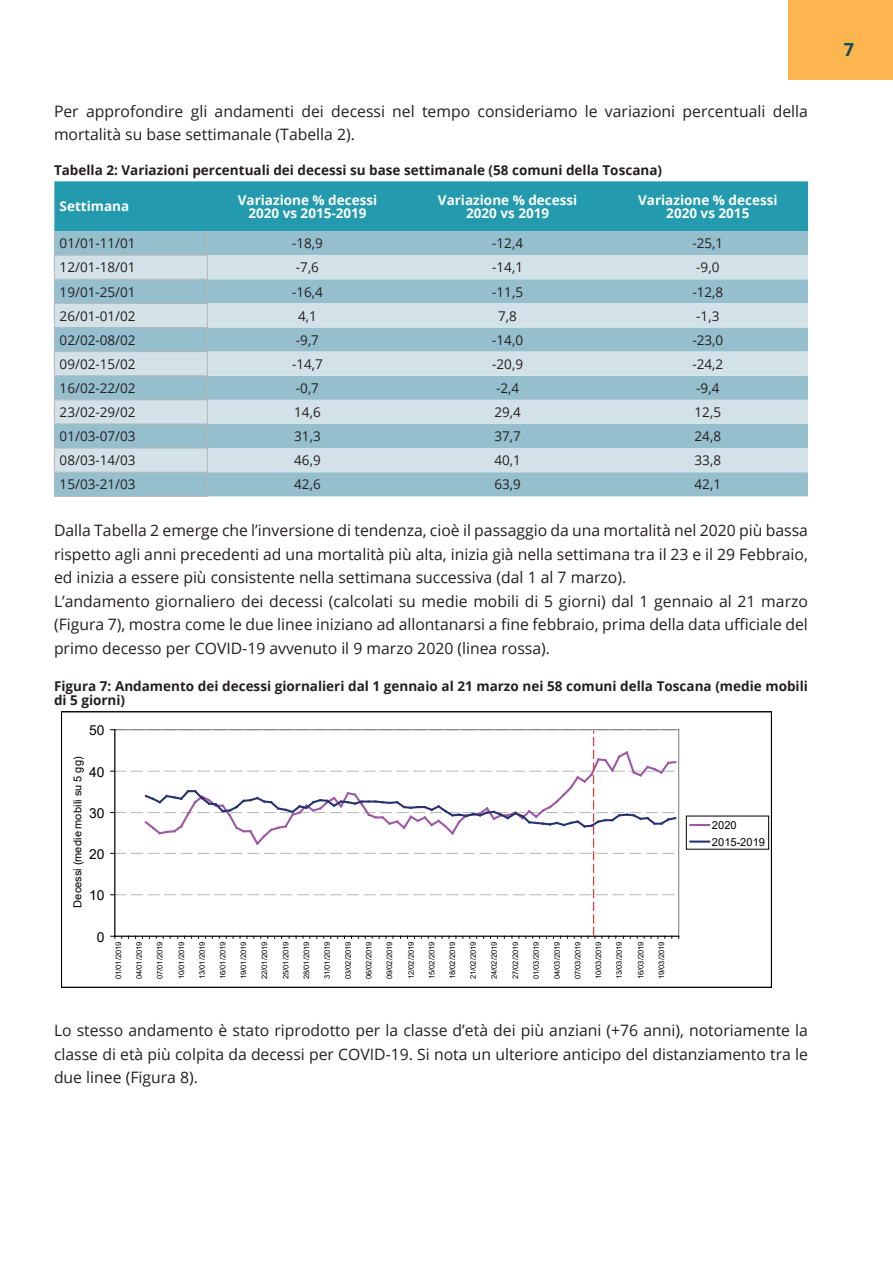
<style>
.page{position:relative;width:893px;height:1263px;background:#fff}
.page>*{position:absolute;margin:0;border:0;box-sizing:border-box;transform-origin:0 0}
.t1{font:700 18px "Open Sans";color:#0d4957}
.t2{font:15.75px/23.7px "Open Sans";color:#231f20}
.t3{font:13.8px "Arial";letter-spacing:-.005em;color:#000001}
.t4{font:13.5px "Open Sans";color:#231f20}
.t5{font:700 13.5px/13.5px "Open Sans";color:#231f20}
.t6{font:700 13.5px/13.5px "Open Sans";color:#fff;text-align:center}
.t7{font:11.1px/16.5px "Arial";letter-spacing:.005em;color:#000001}
.t8{font:7.65px "Arial";letter-spacing:-.01em;color:#000001}
</style>
<div class="page">
<div style="left:788px;top:0;width:105px;height:80px;background:#fcb54f"></div>
<svg style="left:54px;top:181px;width:754px;height:315px;background:#9bc6d2"></svg>
<hr style="left:54px;top:496px;width:154px;height:1px;background:#b4b7b7">
<hr style="left:114px;top:730px;width:1px;height:206px;background:#75797b">
<hr style="left:115px;top:730px;width:1px;height:206px;background:#000001">
<svg style="left:111px;top:894px;width:477px;height:1px"></svg>
<svg style="left:111px;top:853px;width:477px;height:1px"></svg>
<svg style="left:111px;top:729px;width:568px;height:1px"></svg>
<hr style="left:115px;top:936px;width:564px;height:1px;background:#000001">
<svg style="left:111px;top:936px;width:11px;height:2px"></svg>
<svg style="left:111px;top:757px;width:477px;height:89px"></svg>
<svg style="left:690px;top:824px;width:19px;height:2px"></svg>
<hr style="left:690px;top:840px;width:19px;height:3px;background:#24326f">
<svg style="left:588px;top:730px;width:91px;height:208px"></svg>
<p class="t2" style="left:54px;top:99px;width:755px">Per approfondire gli andamenti dei decessi nel tempo consideriamo le variazioni percentuali della mortalità su base settimanale (Tabella 2).</p>
<p class="t5" style="left:54px;top:163px;width:610px">Tabella 2: Variazioni percentuali dei decessi su base settimanale (58 comuni della Toscana)</p>
<p class="t6" style="left:60px;top:199px;width:71px">Settimana</p>
<p class="t6" style="left:238px;top:193px;width:141px">Variazione % decessi<br>2020 vs 2015-2019</p>
<p class="t6" style="left:438px;top:193px;width:141px">Variazione % decessi<br>2020 vs 2019</p>
<p class="t6" style="left:638px;top:193px;width:141px">Variazione % decessi<br>2020 vs 2015</p>
<p class="t4" style="left:60px;top:234px;width:78px">01/01-11/01</p>
<p class="t4" style="left:292px;top:234px;width:32px">-18,9</p>
<p class="t4" style="left:492px;top:234px;width:32px">-12,4</p>
<p class="t4" style="left:692px;top:234px;width:32px">-25,1</p>
<p class="t4" style="left:60px;top:258px;width:78px">12/01-18/01</p>
<p class="t4" style="left:296px;top:258px;width:25px">-7,6</p>
<p class="t4" style="left:492px;top:258px;width:32px">-14,1</p>
<p class="t4" style="left:696px;top:258px;width:25px">-9,0</p>
<p class="t4" style="left:60px;top:282px;width:78px">19/01-25/01</p>
<p class="t4" style="left:292px;top:282px;width:32px">-16,4</p>
<p class="t4" style="left:492px;top:282px;width:32px">-11,5</p>
<p class="t4" style="left:692px;top:282px;width:32px">-12,8</p>
<p class="t4" style="left:60px;top:306px;width:78px">26/01-01/02</p>
<p class="t4" style="left:298px;top:306px;width:20px">4,1</p>
<p class="t4" style="left:498px;top:306px;width:20px">7,8</p>
<p class="t4" style="left:696px;top:306px;width:25px">-1,3</p>
<p class="t4" style="left:60px;top:331px;width:78px">02/02-08/02</p>
<p class="t4" style="left:296px;top:331px;width:25px">-9,7</p>
<p class="t4" style="left:492px;top:331px;width:32px">-14,0</p>
<p class="t4" style="left:692px;top:331px;width:32px">-23,0</p>
<p class="t4" style="left:60px;top:355px;width:78px">09/02-15/02</p>
<p class="t4" style="left:292px;top:355px;width:32px">-14,7</p>
<p class="t4" style="left:492px;top:355px;width:32px">-20,9</p>
<p class="t4" style="left:692px;top:355px;width:32px">-24,2</p>
<p class="t4" style="left:60px;top:379px;width:78px">16/02-22/02</p>
<p class="t4" style="left:296px;top:379px;width:25px">-0,7</p>
<p class="t4" style="left:496px;top:379px;width:25px">-2,4</p>
<p class="t4" style="left:696px;top:379px;width:25px">-9,4</p>
<p class="t4" style="left:60px;top:403px;width:78px">23/02-29/02</p>
<p class="t4" style="left:294px;top:403px;width:28px">14,6</p>
<p class="t4" style="left:494px;top:403px;width:28px">29,4</p>
<p class="t4" style="left:695px;top:403px;width:28px">12,5</p>
<p class="t4" style="left:60px;top:427px;width:78px">01/03-07/03</p>
<p class="t4" style="left:294px;top:427px;width:28px">31,3</p>
<p class="t4" style="left:494px;top:427px;width:28px">37,7</p>
<p class="t4" style="left:695px;top:427px;width:28px">24,8</p>
<p class="t4" style="left:60px;top:451px;width:78px">08/03-14/03</p>
<p class="t4" style="left:294px;top:451px;width:28px">46,9</p>
<p class="t4" style="left:494px;top:451px;width:28px">40,1</p>
<p class="t4" style="left:695px;top:451px;width:28px">33,8</p>
<p class="t4" style="left:60px;top:475px;width:78px">15/03-21/03</p>
<p class="t4" style="left:294px;top:475px;width:28px">42,6</p>
<p class="t4" style="left:494px;top:475px;width:28px">63,9</p>
<p class="t4" style="left:695px;top:475px;width:28px">42,1</p>
<p class="t2" style="left:54px;top:518px;width:755px">Dalla Tabella 2 emerge che l’inversione di tendenza, cioè il passaggio da una mortalità nel 2020 più bassa rispetto agli anni precedenti ad una mortalità più alta, inizia già nella settimana tra il 23 e il 29 Febbraio, ed inizia a essere più consistente nella settimana successiva (dal 1 al 7 marzo).<br>L’andamento giornaliero dei decessi (calcolati su medie mobili di 5 giorni) dal 1 gennaio al 21 marzo (Figura 7), mostra come le due linee iniziano ad allontanarsi a fine febbraio, prima della data ufficiale del primo decesso per COVID-19 avvenuto il 9 marzo 2020 (linea rossa).</p>
<p class="t5" style="left:54px;top:679px;width:755px">Figura 7: Andamento dei decessi giornalieri dal 1 gennaio al 21 marzo nei 58 comuni della Toscana (medie mobili di 5 giorni)</p>
<p class="t3" style="left:89px;top:721px;width:17px">50</p>
<p class="t7" style="left:69px;top:908px;width:153px;rotate:-90deg">Decessi (medie mobili su 5 gg)</p>
<p class="t3" style="left:89px;top:762px;width:17px">40</p>
<p class="t3" style="left:89px;top:804px;width:17px">30</p>
<p class="t3" style="left:89px;top:844px;width:17px">20</p>
<p class="t3" style="left:89px;top:886px;width:17px">10</p>
<p class="t3" style="left:97px;top:927px;width:9px">0</p>
<p class="t8" style="left:113px;top:979px;width:39px;rotate:-90deg">01/01/2019</p>
<p class="t8" style="left:134px;top:979px;width:39px;rotate:-90deg">04/01/2019</p>
<p class="t8" style="left:155px;top:979px;width:39px;rotate:-90deg">07/01/2019</p>
<p class="t8" style="left:176px;top:979px;width:39px;rotate:-90deg">10/01/2019</p>
<p class="t8" style="left:197px;top:979px;width:39px;rotate:-90deg">13/01/2019</p>
<p class="t8" style="left:218px;top:979px;width:39px;rotate:-90deg">16/01/2019</p>
<p class="t8" style="left:238px;top:979px;width:39px;rotate:-90deg">19/01/2019</p>
<p class="t8" style="left:259px;top:979px;width:39px;rotate:-90deg">22/01/2019</p>
<p class="t8" style="left:281px;top:979px;width:39px;rotate:-90deg">25/01/2019</p>
<p class="t8" style="left:301px;top:979px;width:39px;rotate:-90deg">28/01/2019</p>
<p class="t8" style="left:322px;top:979px;width:39px;rotate:-90deg">31/01/2019</p>
<p class="t8" style="left:343px;top:979px;width:39px;rotate:-90deg">03/02/2019</p>
<p class="t8" style="left:364px;top:979px;width:39px;rotate:-90deg">06/02/2019</p>
<p class="t8" style="left:384px;top:979px;width:39px;rotate:-90deg">09/02/2019</p>
<p class="t8" style="left:406px;top:979px;width:39px;rotate:-90deg">12/02/2019</p>
<p class="t8" style="left:426px;top:979px;width:39px;rotate:-90deg">15/02/2019</p>
<p class="t8" style="left:447px;top:979px;width:39px;rotate:-90deg">18/02/2019</p>
<p class="t8" style="left:468px;top:979px;width:39px;rotate:-90deg">21/02/2019</p>
<p class="t8" style="left:489px;top:979px;width:39px;rotate:-90deg">24/02/2019</p>
<p class="t8" style="left:510px;top:979px;width:39px;rotate:-90deg">27/02/2019</p>
<p class="t8" style="left:531px;top:979px;width:39px;rotate:-90deg">01/03/2019</p>
<p class="t8" style="left:552px;top:979px;width:39px;rotate:-90deg">04/03/2019</p>
<p class="t8" style="left:572px;top:979px;width:39px;rotate:-90deg">07/03/2019</p>
<p class="t8" style="left:593px;top:979px;width:39px;rotate:-90deg">10/03/2019</p>
<p class="t8" style="left:614px;top:979px;width:39px;rotate:-90deg">13/03/2019</p>
<p class="t8" style="left:635px;top:979px;width:39px;rotate:-90deg">16/03/2019</p>
<p class="t8" style="left:656px;top:979px;width:39px;rotate:-90deg">19/03/2019</p>
<p class="t7" style="left:712px;top:817px;width:55px">2020<br>2015-2019</p>
<p class="t2" style="left:54px;top:1018px;width:755px;text-align:justify">Lo stesso andamento è stato riprodotto per la classe d’età dei più anziani (+76 anni), notoriamente la classe di età più colpita da decessi per COVID-19. Si nota un ulteriore anticipo del distanziamento tra le due linee (Figura 8).</p>
<p class="t1" style="left:844px;top:37px;width:12px">7</p>
</div>
